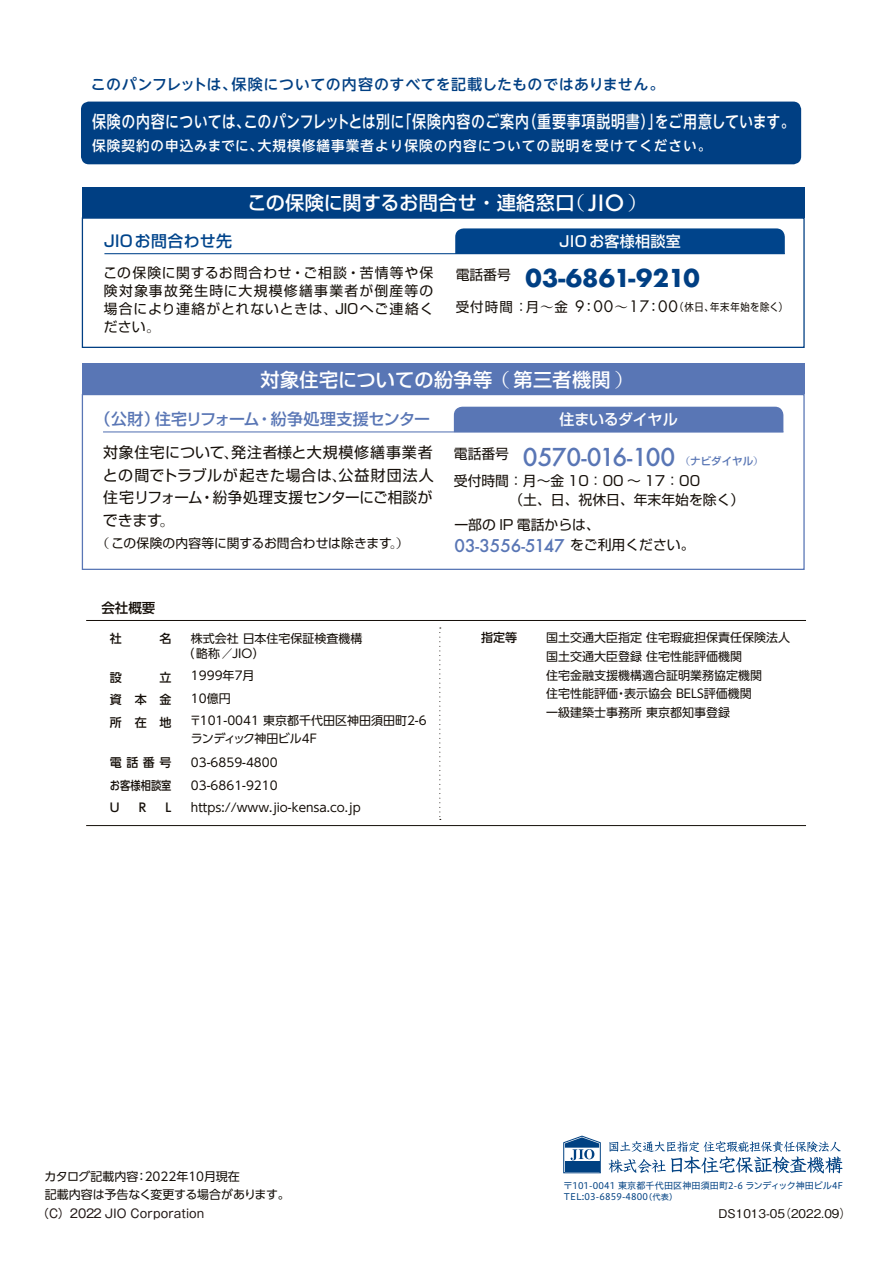
<style>
.page{position:relative;width:893px;height:1263px;background:#fff}
.page>*{position:absolute;margin:0;border:0;box-sizing:border-box;transform-origin:0 0}
.t1{font:700 24px "Futura";letter-spacing:.01em;color:#003f83}
.t2{font:500 24px "Futura";letter-spacing:-.03em;color:#5976b5}
.t3{font:500 19.2px "Shin Go Pro";letter-spacing:.02em;color:#fff}
.t4{font:500 17.1px "Futura";color:#5976b5}
.t5{font:500 16.95px "UD Shin Go NT Pro";letter-spacing:.03em;color:#fff;scale:.82 1}
.t6{font:500 15.9px "Shin Go Pro";letter-spacing:-.025em;color:#5976b5}
.t7{font:500 15.9px "Shin Go Pro";letter-spacing:.02em;color:#00448b}
.t8{font:15px/22.5px "Shin Go Pro";letter-spacing:.02em;color:#140e08;text-align:justify}
.t9{font:500 15px "UD Shin Go NT Pro";letter-spacing:.035em;color:#003f83}
.t10{font:500 15px "Shin Go Pro";letter-spacing:.015em;color:#fff}
.t11{font:500 15px "Shin Go Pro";letter-spacing:-.015em;color:#fff}
.t12{font:500 13.95px "UD Shin Go NT Pro";letter-spacing:.08em;color:#fff}
.t13{font:13.8px/18.1px "Shin Go Pro";letter-spacing:.05em;color:#140e08;text-align:justify}
.t14{font:13.8px/19.2px "Shin Go Pro";color:#140e08}
.t15{font:500 13.5px "UD Shin Go Pro";color:#140e08}
.t16{font:12.75px "Shin Go Pro";color:#140e08}
.t17{font:12px/18.8px "UD Shin Go Pro";color:#140e08}
.t18{font:500 12px/22.5px "UD Shin Go Pro";letter-spacing:.19em;color:#140e08;text-align:justify}
.t19{font:12px "Gothic MB101 Pr 6 N";letter-spacing:.015em;color:#221816}
.t20{font:500 12px "Gothic BBB Pro";color:#140e08}
.t21{font:10.65px "Shin Go Pro";letter-spacing:.065em;color:#140e08;scale:.88 1}
.t22{font:500 10.5px "Shin Go Pro";color:#5976b5}
.t23{font:9.15px/11.6px "Hiragino UD Sans F Std W4";letter-spacing:.015em;color:#004182}
.s1{font-family:"Koz Min Pro"}
.s2{font-family:"Futura";font-size:21.75px}
.s3{font-family:"Koz Min Pro";font-weight:500}
.s4{font-size:13.5px}
.s5{font-family:"Koz Min Pro";font-weight:500;font-size:13.5px}
.s6{font-family:"Futura Std";font-size:15.45px}
.s7{font-family:"Shin Go Pro";font-weight:400;font-size:13.8px;color:#140e08}
.s8{font-size:8.25px}
</style>
<div class="page">
<svg style="left:609px;top:1141px;width:233px;height:32px"></svg>
<svg style="left:563px;top:1135px;width:38px;height:38px"></svg>
<svg style="left:439px;top:628px;width:2px;height:192px"></svg>
<hr style="left:86px;top:620px;width:720px;height:1px;background:#140e08">
<hr style="left:86px;top:825px;width:720px;height:1px;background:#140e08">
<div style="left:82px;top:217px;width:723px;height:131px;border:1px solid #003f83"></div>
<div style="left:82px;top:187px;width:723px;height:30px;background:#003f83"></div>
<hr style="left:104px;top:253px;width:681px;height:1px;background:#00448b">
<div style="left:455px;top:228px;width:330px;height:26px;background:#00448b"></div>
<div style="left:82px;top:394px;width:723px;height:176px;border:1px solid #5976b5"></div>
<hr style="left:103px;top:431px;width:680px;height:1px;background:#5976b5">
<div style="left:454px;top:407px;width:329px;height:24px;background:#5976b5"></div>
<div style="left:82px;top:363px;width:723px;height:31px;background:#5976b5"></div>
<div style="left:81px;top:102px;width:720px;height:62px;background:#003f83;border-radius:8px"></div>
<p class="t9" style="left:91px;top:72px;width:575px">このパンフレットは、保険についての内容のすべてを記載したものではありません。</p>
<h3 class="t5" style="left:92px;top:108px;width:858px">保険の内容については、このパンフレットとは別に「保険内容のご案内（重要事項説明書）」をご用意しています。</h3>
<p class="t12" style="left:92px;top:134px;width:621px">保険契約の申込みまでに、大規模修繕事業者より保険の内容についての説明を受けてください。</p>
<h2 class="t3" style="left:248px;top:187px;width:401px">この保険に関するお問合せ<span class="s1">・</span>連絡窓口<span class="s1">（</span> <span class="s2">JIO</span> <span class="s1">）</span></h2>
<h3 class="t7" style="left:104px;top:228px;width:130px">JIOお問合わせ先</h3>
<p class="t13" style="left:104px;top:262px;width:331px">この保険に関するお問合わせ<span class="s3">・</span>ご相談<span class="s3">・</span>苦情等や保険対象事故発生時に大規模修繕事業者が倒産等の場合により連絡がとれないときは<span class="s3">、</span>JIOへご連絡ください<span class="s3">。</span></p>
<h1 class="t1" style="left:456px;top:261px;width:246px"><sup>電話番号</sup> 03-6861-9210</h1>
<p class="t10" style="left:559px;top:229px;width:123px">JIOお客様相談室</p>
<p class="t21" style="left:456px;top:298px;width:379px"><span class="s4">受付時間：月</span><span class="s5">～</span><span class="s4">金</span> <span class="s6">9</span><span class="s5">：</span><span class="s6">00</span><span class="s5">～</span><span class="s6">17</span><span class="s5">：</span><span class="s6">00</span>（休日、年末年始を除く）</p>
<h2 class="t3" style="left:260px;top:363px;width:375px">対象住宅についての紛争等<span class="s1">（</span>第三者機関<span class="s1">）</span></h2>
<h3 class="t6" style="left:95px;top:405px;width:337px">（公財）住宅リフォーム・紛争処理支援センター</h3>
<p class="t8" style="left:103px;top:440px;width:332px">対象住宅について<span class="s3">、</span>発注者様と大規模修繕事業者との間でトラブルが起きた場合は<span class="s3">、</span>公益財団法人住宅リフォーム<span class="s3">・</span>紛争処理支援センターにご相談ができます<span class="s3">。</span></p>
<p class="t16" style="left:96px;top:533px;width:314px"><span class="s3">（</span>この保険の内容等に関するお問合わせは除きます<span class="s3">。）</span></p>
<p class="t15" style="left:101px;top:597px;width:55px">会社概要</p>
<p class="t18" style="left:110px;top:627px;width:13px">社</p>
<p class="t18" style="left:159px;top:627px;width:13px">名</p>
<p class="t18" style="left:110px;top:666px;width:13px">設</p>
<p class="t18" style="left:110px;top:666px;width:63px;text-indent:50px">立資本金所在地</p>
<p class="t18" style="left:110px;top:751px;width:63px">電話番号お客様相談室U</p>
<p class="t18" style="left:139px;top:796px;width:9px">R</p>
<p class="t18" style="left:165px;top:796px;width:7px">L</p>
<p class="t17" style="left:183px;top:630px;width:182px;line-height:15px;text-indent:8px">株式会社 日本住宅保証検査機構（略称／JIO）</p>
<p class="t17" style="left:189px;top:664px;width:239px;line-height:22.5px">1999年7月<br>10億円<br>〒101-0041 東京都千代田区神田須田町2-6</p>
<p class="t17" style="left:191px;top:726px;width:128px;line-height:24px">ランディック神田ビル4F<br>03-6859-4800</p>
<p class="t17" style="left:191px;top:774px;width:171px;line-height:22.5px">03-6861-9210 https://www.jio-kensa.co.jp</p>
<p class="t11" style="left:560px;top:407px;width:120px">住まいるダイヤル</p>
<h1 class="t2" style="left:454px;top:441px;width:223px"><sup>電話番号</sup> 0570-016-100</h1>
<p class="t14" style="left:509px;top:470px;width:236px;text-indent:-56px">受付時間：月～金 10：00 ～ 17：00<br>（土、日、祝休日、年末年始を除く）</p>
<p class="t22" style="left:680px;top:453px;width:85px"><span class="s1">（</span>ナビダイヤル<span class="s1">）</span></p>
<p class="t14" style="left:454px;top:514px;width:147px">一部の IP 電話からは、</p>
<h3 class="t4" style="left:454px;top:533px;width:241px">03-3556-5147 <span class="s7">をご利用ください。</span></h3>
<p class="t18" style="left:481px;top:626px;width:37px">指定等</p>
<p class="t17" style="left:546px;top:628px;width:245px">国土交通大臣指定 住宅瑕疵担保責任保険法人国土交通大臣登録 住宅性能評価機関<br>住宅金融支援機構適合証明業務協定機関<br>住宅性能評価・表示協会 BELS評価機関<br>一級建築士事務所 東京都知事登録</p>
<p class="t17" style="left:44px;top:1167px;width:247px;line-height:18px">カタログ記載内容：2022年10月現在<br>記載内容は予告なく変更する場合があります。</p>
<p class="t23" style="left:563px;top:1179px;width:281px">〒101-0041 東京都千代田区神田須田町2-6 ランディック神田ビル4F<br>TEL:03-6859-4800<span class="s8">（代表）</span></p>
<p class="t19" style="left:37px;top:1203px;width:169px">（C）2022 JIO Corporation</p>
<p class="t20" style="left:718px;top:1203px;width:134px">DS1013-05（2022.09）</p>
</div>
